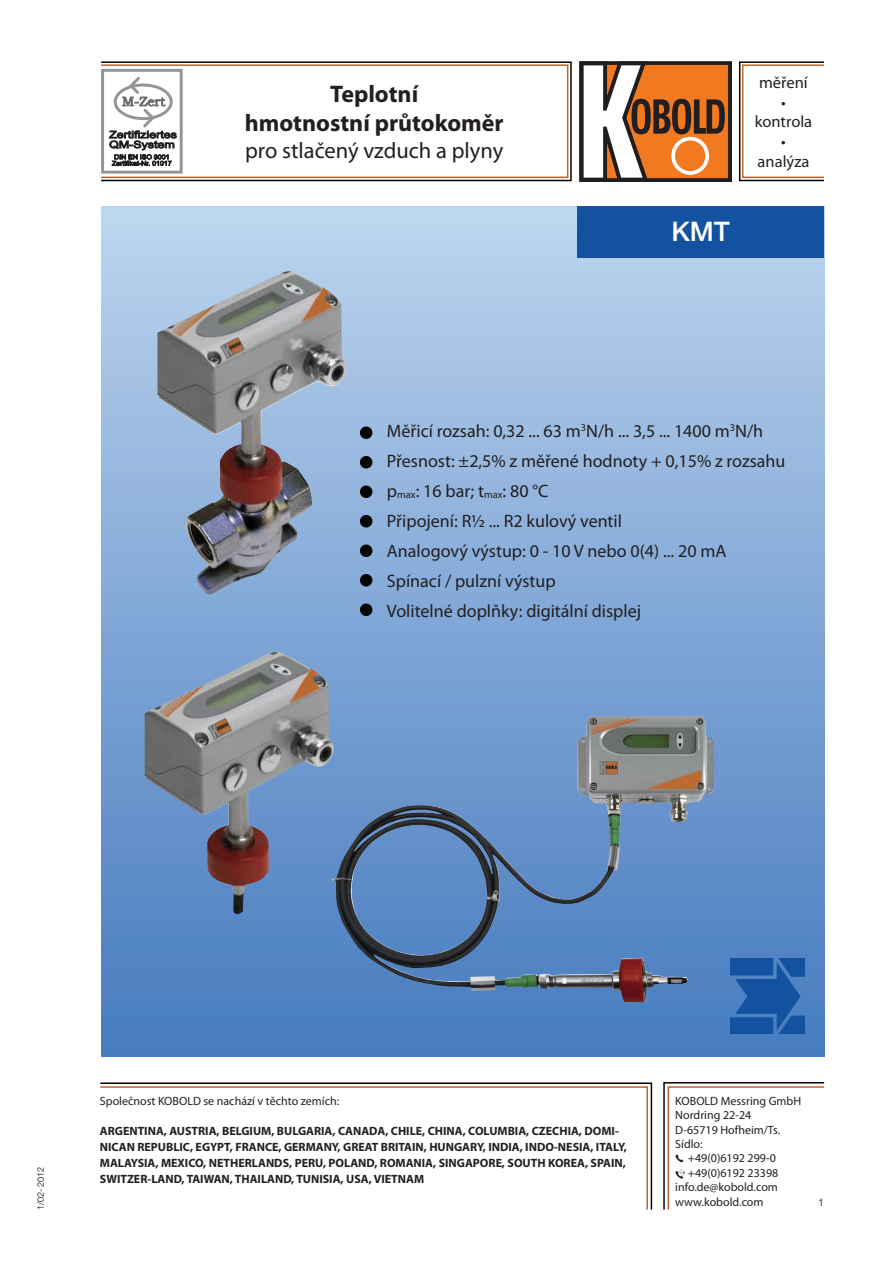
<style>
.page{position:relative;width:893px;height:1263px;background:#fff}
.page>*{position:absolute;margin:0;border:0;box-sizing:border-box;transform-origin:0 0}
.t1{font:500 27px "Helvetica Neue LT Std";color:#fff}
.t2{font:700 24px "Myriad Pro";color:#231f20}
.t3{font:22.5px "Myriad Pro";color:#231f20}
.t4{font:18px "Myriad Pro";color:#231f20}
.t5{font:16.5px "Myriad Pro";color:#231f20}
.t6{font:700 12px/15.9px "Myriad Pro";color:#231f20}
.t7{font:12px "Myriad Pro";color:#231f20}
.t8{font:300 10.5px "Helvetica Neue LT Std";color:#040503}
.t9{font:300 9px "Helvetica Neue LT Std";color:#040503}
.s1{font-size:10.5px}
</style>
<div class="page">
<div style="left:101px;top:206px;width:723px;height:850px;background:linear-gradient(to bottom,#bdd5ee,#4679bd)"></div>
<div style="left:100px;top:64px;width:468px;height:114px;border:2px solid #c26328"></div>
<div style="left:742px;top:64px;width:83px;height:114px;border:2px solid #c26328"></div>
<div style="left:100px;top:61px;width:472px;height:120px;border:2px solid #040503"></div>
<div style="left:739px;top:61px;width:86px;height:120px;border:2px solid #040503"></div>
<svg style="left:579px;top:61px;width:149px;height:121px"></svg>
<div style="left:671px;top:137px;width:38px;height:38px;border:4px solid #fff;border-radius:50%"></div>
<div style="left:101px;top:69px;width:82px;height:105px;border:3px solid #939698"></div>
<svg style="left:109px;top:77px;width:68px;height:89px"></svg>
<img style="left:730px;top:959px;width:75px;height:74px">
<div style="left:577px;top:206px;width:247px;height:51px;background:#1352a0"></div>
<svg style="left:100px;top:1082px;width:553px;height:128px"></svg>
<svg style="left:663px;top:1082px;width:162px;height:128px"></svg>
<img style="left:145px;top:651px;width:190px;height:263px">
<img style="left:332px;top:716px;width:356px;height:286px">
<img style="left:157px;top:271px;width:191px;height:324px">
<svg style="left:360px;top:426px;width:12px;height:13px"></svg>
<svg style="left:360px;top:456px;width:12px;height:12px"></svg>
<svg style="left:360px;top:485px;width:12px;height:13px"></svg>
<svg style="left:360px;top:515px;width:12px;height:12px"></svg>
<svg style="left:360px;top:544px;width:12px;height:13px"></svg>
<svg style="left:360px;top:574px;width:12px;height:12px"></svg>
<svg style="left:360px;top:603px;width:12px;height:13px"></svg>
<img style="left:674px;top:1153px;width:12px;height:26px">
<p class="t2" style="left:330px;top:79px;width:90px">Teplotní</p>
<p class="t2" style="left:245px;top:107px;width:260px">hmotnostní průtokoměr</p>
<p class="t3" style="left:245px;top:137px;width:260px">pro stlačený vzduch a plyny</p>
<p class="t1" style="left:671px;top:216px;width:60px">KMT</p>
<p class="t5" style="left:759px;top:72px;width:50px">měření</p>
<p class="t5" style="left:781px;top:92px;width:6px">•</p>
<p class="t5" style="left:755px;top:112px;width:59px">kontrola</p>
<p class="t5" style="left:781px;top:131px;width:6px">•</p>
<p class="t5" style="left:758px;top:151px;width:53px">analýza</p>
<p class="t4" style="left:387px;top:419px;width:378px">Měřicí rozsah: 0,32 ... 63 m<sup>3</sup>N/h ... 3,5 ... 1400 m<sup>3</sup>N/h</p>
<p class="t4" style="left:387px;top:449px;width:400px">Přesnost: ±2,5% z měřené hodnoty + 0,15% z rozsahu</p>
<p class="t4" style="left:387px;top:479px;width:163px">p<span class="s1">max</span>: 16 bar; t<span class="s1">max</span>: 80 °C</p>
<p class="t4" style="left:387px;top:509px;width:237px">Připojení: R½ ... R2 kulový ventil</p>
<p class="t4" style="left:387px;top:539px;width:341px">Analogový výstup: 0 - 10 V nebo 0(4) ... 20 mA</p>
<p class="t4" style="left:387px;top:569px;width:170px">Spínací / pulzní výstup</p>
<p class="t4" style="left:387px;top:599px;width:256px">Volitelné doplňky: digitální displej</p>
<p class="t9" style="left:35px;top:1209px;width:44px;rotate:-90deg">1/02-2012</p>
<p class="t7" style="left:100px;top:1093px;width:241px">Společnost KOBOLD se nachází v těchto zemích:</p>
<p class="t6" style="left:100px;top:1123px;width:529px">ARGENTINA, AUSTRIA, BELGIUM, BULGARIA, CANADA, CHILE, CHINA, COLUMBIA, CZECHIA, DOMI-NICAN REPUBLIC, EGYPT, FRANCE, GERMANY, GREAT BRITAIN, HUNGARY, INDIA, INDO-NESIA, ITALY, MALAYSIA, MEXICO, NETHERLANDS, PERU, POLAND, ROMANIA, SINGAPORE, SOUTH KOREA, SPAIN, SWITZER-LAND, TAIWAN, THAILAND, TUNISIA, USA, VIETNAM</p>
<p class="t7" style="left:675px;top:1093px;width:127px">KOBOLD Messring GmbH</p>
<p class="t7" style="left:675px;top:1108px;width:78px">Nordring 22-24</p>
<p class="t7" style="left:675px;top:1122px;width:107px">D-65719 Hofheim/Ts.</p>
<p class="t7" style="left:675px;top:1137px;width:29px">Sídlo:</p>
<p class="t7" style="left:688px;top:1151px;width:89px">+49(0)6192 299-0</p>
<p class="t7" style="left:688px;top:1165px;width:92px">+49(0)6192 23398</p>
<p class="t7" style="left:675px;top:1180px;width:104px">info.de@kobold.com</p>
<p class="t7" style="left:675px;top:1194px;width:90px">www.kobold.com</p>
<p class="t8" style="left:818px;top:1196px;width:7px">1</p>
</div>
